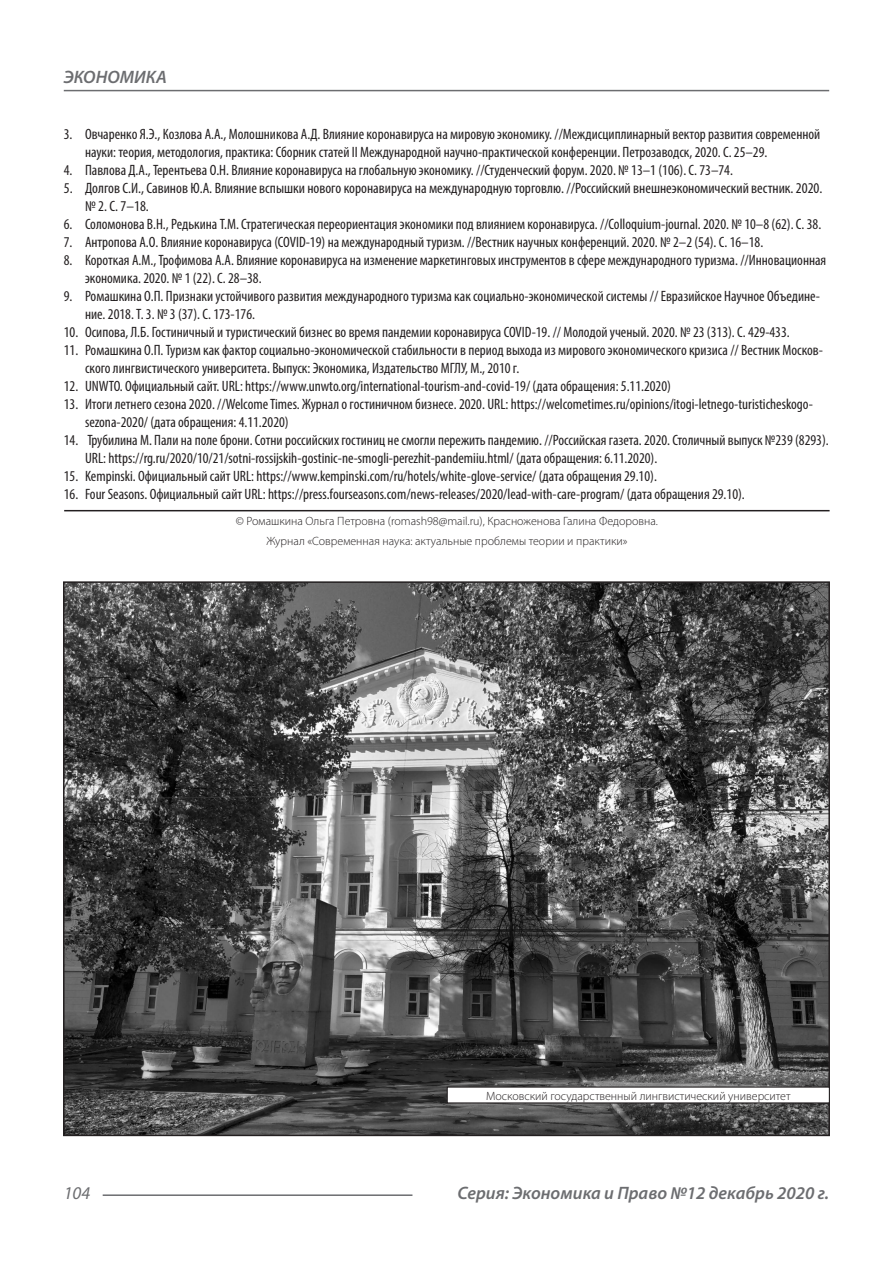
<style>
.page{position:relative;width:893px;height:1263px;background:#fff}
.page>*{position:absolute;margin:0;border:0;box-sizing:border-box;transform-origin:0 0}
.t1{font:italic 600 18px "Myriad Pro";color:#6c6d70}
.t2{font:italic 18px "Myriad Pro";color:#6c6d70}
.t3{font:condensed 15px/18px "Myriad Pro";color:#231f20}
.Автор_копирайт{font:300 12px "Myriad Pro";color:#231f20}
</style>
<div class="page">
<hr style="left:103px;top:1194px;width:309px;height:2px;background:#6c6d70">
<hr style="left:64px;top:90px;width:765px;height:1px;background:#6c6d70">
<hr style="left:64px;top:510px;width:766px;height:1px;background:#231f20">
<img style="left:66px;top:584px;width:761px;height:549px">
<div style="left:447px;top:1087px;width:382px;height:16px;background:#fff"></div>
<div style="left:447px;top:1086px;width:383px;height:17px;border:1px solid #231f20"></div>
<p class="t1" style="left:64px;top:66px;width:105px">ЭКОНОМИКА</p>
<p class="t3" style="left:85px;top:125px;width:737px;text-indent:-21px">3. Овчаренко Я.Э., Козлова А.А., Молошникова А.Д. Влияние коронавируса на мировую экономику. //Междисциплинарный вектор развития современной науки: теория, методология, практика: Сборник статей II Международной научно-практической конференции. Петрозаводск, 2020. С. 25–29.</p>
<p class="t3" style="left:64px;top:161px;width:671px">4. Павлова Д.А., Терентьева О.Н. Влияние коронавируса на глобальную экономику. //Студенческий форум. 2020. № 13–1 (106). С. 73–74.</p>
<p class="t3" style="left:85px;top:179px;width:739px;text-indent:-21px">5. Долгов С.И., Савинов Ю.А. Влияние вспышки нового коронавируса на международную торговлю. //Российский внешнеэкономический вестник. 2020. № 2. С. 7–18.</p>
<p class="t3" style="left:64px;top:215px;width:759px">6. Соломонова В.Н., Редькина Т.М. Стратегическая переориентация экономики под влиянием коронавируса. //Colloquium-journal. 2020. № 10–8 (62). С. 38.</p>
<p class="t3" style="left:64px;top:233px;width:701px">7. Антропова А.О. Влияние коронавируса (COVID-19) на международный туризм. //Вестник научных конференций. 2020. № 2–2 (54). С. 16–18.</p>
<p class="t3" style="left:85px;top:251px;width:743px;text-indent:-21px">8. Короткая А.М., Трофимова А.А. Влияние коронавируса на изменение маркетинговых инструментов в сфере международного туризма. //Инновационная экономика. 2020. № 1 (22). С. 28–38.</p>
<p class="t3" style="left:85px;top:287px;width:736px;text-indent:-21px">9. Ромашкина О.П. Признаки устойчивого развития международного туризма как социально-экономической системы // Евразийское Научное Объедине&shy;ние. 2018. Т. 3. № 3 (37). С. 173-176.</p>
<p class="t3" style="left:64px;top:323px;width:727px">10. Осипова, Л.Б. Гостиничный и туристический бизнес во время пандемии коронавируса COVID-19. // Молодой ученый. 2020. № 23 (313). С. 429-433.</p>
<p class="t3" style="left:85px;top:341px;width:739px;text-indent:-21px">11. Ромашкина О.П. Туризм как фактор социально-экономической стабильности в период выхода из мирового экономического кризиса // Вестник Москов&shy;ского лингвистического университета. Выпуск: Экономика, Издательство МГЛУ, М., 2010 г.</p>
<p class="t3" style="left:64px;top:377px;width:609px">12. UNWTO. Официальный сайт. URL: https://www.unwto.org/international-tourism-and-covid-19/ (дата обращения: 5.11.2020)</p>
<p class="t3" style="left:85px;top:395px;width:729px;text-indent:-21px">13. Итоги летнего сезона 2020. //Welcome Times. Журнал о гостиничном бизнесе. 2020. URL: https://welcometimes.ru/opinions/itogi-letnego-turisticheskogo&shy;sezona-2020/ (дата обращения: 4.11.2020)</p>
<p class="t3" style="left:85px;top:431px;width:745px;text-indent:-21px">14. Трубилина М. Пали на поле брони. Сотни российских гостиниц не смогли пережить пандемию. //Российская газета. 2020. Столичный выпуск №239 (8293).<br>URL: https://rg.ru/2020/10/21/sotni-rossijskih-gostinic-ne-smogli-perezhit-pandemiiu.html/ (дата обращения: 6.11.2020).</p>
<p class="t3" style="left:64px;top:467px;width:595px">15. Kempinski. Официальный сайт URL: https://www.kempinski.com/ru/hotels/white-glove-service/ (дата обращения 29.10).</p>
<p class="t3" style="left:64px;top:485px;width:682px">16. Four Seasons. Официальный сайт URL: https://press.fourseasons.com/news-releases/2020/lead-with-care-program/ (дата обращения 29.10).</p>
<p class="Автор_копирайт" style="left:236px;top:514px;width:424px">© Ромашкина Ольга Петровна (romash98@mail.ru), Красноженова Галина Федоровна.</p>
<p class="Автор_копирайт" style="left:266px;top:533px;width:363px">Журнал «Современная наука: актуальные проблемы теории и практики»</p>
<p class="Автор_копирайт" style="left:486px;top:1088px;width:306px">Московский государственный лингвистический университет</p>
<p class="t2" style="left:64px;top:1182px;width:28px">104</p>
<p class="t1" style="left:457px;top:1182px;width:373px">Серия: Экономика и Право №12 декабрь 2020 г.</p>
</div>
